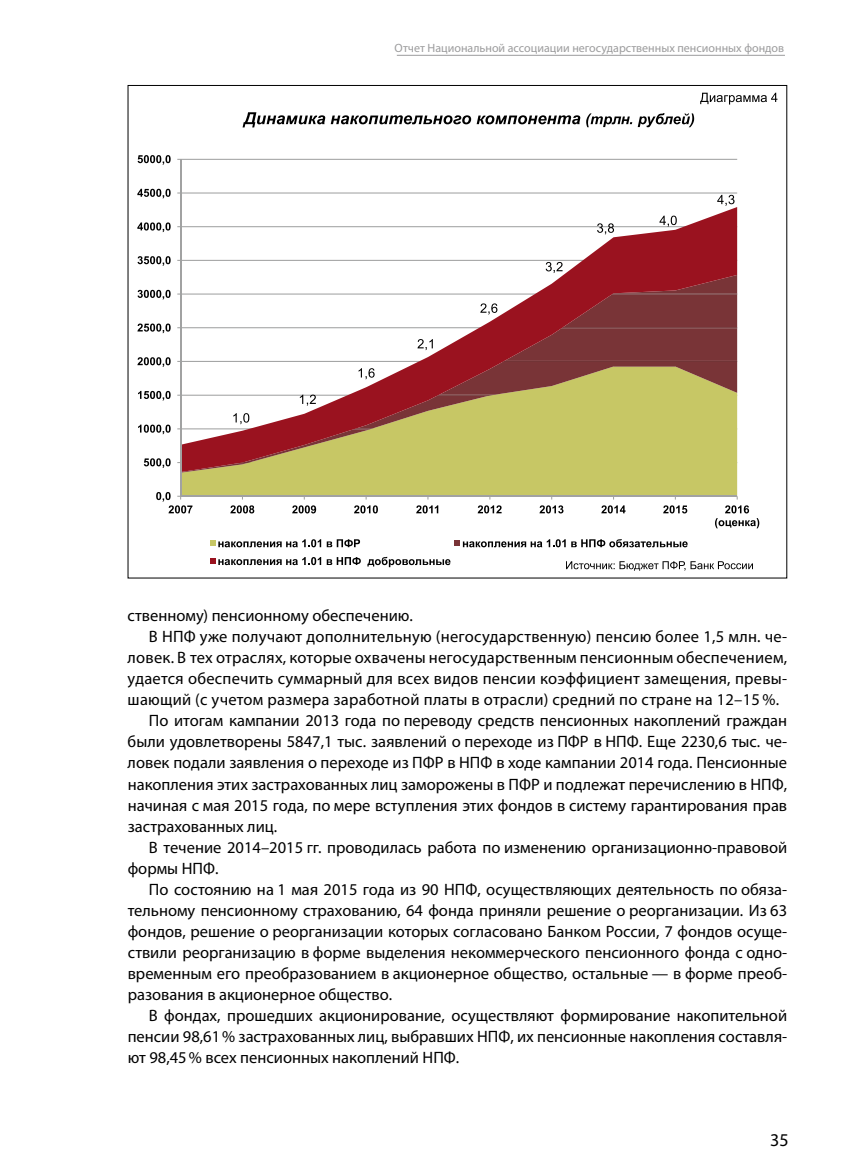
<style>
.page{position:relative;width:851px;height:1170px;background:#fff}
.page>*{position:absolute;margin:0;border:0;box-sizing:border-box;transform-origin:0 0}
.t1{font:18px "Myriad Pro";color:#000}
.t2{font:16.5px "Myriad Pro";color:#000}
.t3{font:12px "Myriad Pro";color:#9c9c9d}
</style>
<div class="page">
<hr style="left:397px;top:55px;width:387px;height:1px;background:#9c9c9d">
<hr style="left:181px;top:192px;width:556px;height:1px;background:#a1a2a2">
<hr style="left:181px;top:159px;width:556px;height:1px;background:#a1a2a2">
<div style="left:181px;top:472px;width:556px;height:23px;background:#c7c765"></div>
<svg style="left:181px;top:207px;width:556px;height:265px"></svg>
<hr style="left:180px;top:159px;width:1px;height:337px;background:#a1a2a2">
<hr style="left:181px;top:495px;width:556px;height:1px;background:#a1a2a2">
<svg style="left:144px;top:458px;width:27px;height:10px"></svg>
<svg style="left:138px;top:424px;width:33px;height:10px"></svg>
<svg style="left:138px;top:391px;width:33px;height:9px"></svg>
<svg style="left:137px;top:357px;width:34px;height:10px"></svg>
<svg style="left:137px;top:323px;width:34px;height:10px"></svg>
<svg style="left:137px;top:290px;width:34px;height:9px"></svg>
<svg style="left:137px;top:256px;width:34px;height:10px"></svg>
<svg style="left:137px;top:222px;width:34px;height:10px"></svg>
<svg style="left:137px;top:189px;width:34px;height:9px"></svg>
<svg style="left:138px;top:155px;width:33px;height:10px"></svg>
<svg style="left:156px;top:492px;width:36px;height:21px"></svg>
<svg style="left:230px;top:505px;width:24px;height:8px"></svg>
<svg style="left:292px;top:505px;width:24px;height:8px"></svg>
<svg style="left:354px;top:505px;width:24px;height:8px"></svg>
<svg style="left:416px;top:505px;width:22px;height:8px"></svg>
<svg style="left:477px;top:505px;width:24px;height:8px"></svg>
<svg style="left:539px;top:505px;width:24px;height:8px"></svg>
<svg style="left:601px;top:505px;width:24px;height:8px"></svg>
<svg style="left:663px;top:505px;width:24px;height:8px"></svg>
<svg style="left:715px;top:505px;width:44px;height:23px"></svg>
<svg style="left:210px;top:539px;width:111px;height:8px"></svg>
<svg style="left:327px;top:539px;width:33px;height:8px"></svg>
<svg style="left:454px;top:539px;width:111px;height:8px"></svg>
<svg style="left:571px;top:539px;width:116px;height:8px"></svg>
<svg style="left:210px;top:557px;width:111px;height:8px"></svg>
<svg style="left:327px;top:557px;width:34px;height:8px"></svg>
<svg style="left:367px;top:557px;width:83px;height:10px"></svg>
<svg style="left:700px;top:93px;width:77px;height:12px"></svg>
<svg style="left:242px;top:112px;width:338px;height:15px"></svg>
<svg style="left:545px;top:262px;width:17px;height:11px"></svg>
<svg style="left:480px;top:303px;width:17px;height:11px"></svg>
<svg style="left:417px;top:339px;width:16px;height:11px"></svg>
<svg style="left:358px;top:368px;width:16px;height:11px"></svg>
<svg style="left:233px;top:413px;width:16px;height:11px"></svg>
<svg style="left:300px;top:394px;width:16px;height:12px"></svg>
<svg style="left:597px;top:223px;width:17px;height:11px"></svg>
<svg style="left:566px;top:561px;width:186px;height:9px"></svg>
<svg style="left:659px;top:216px;width:17px;height:11px"></svg>
<svg style="left:717px;top:195px;width:17px;height:11px"></svg>
<svg style="left:586px;top:113px;width:108px;height:14px"></svg>
<p class="t3" style="left:394px;top:40px;width:391px">Отчет Национальной ассоциации негосударственных пенсионных фондов</p>
<p class="t2" style="left:128px;top:605px;width:287px">ственному) пенсионному обеспечению.</p>
<p class="t2" style="left:149px;top:626px;width:639px">В НПФ уже получают дополнительную (негосударственную) пенсию более 1,5 млн. че-</p>
<p class="t2" style="left:128px;top:647px;width:661px">ловек. В тех отраслях, которые охвачены негосударственным пенсионным обеспечением,</p>
<p class="t2" style="left:128px;top:668px;width:661px">удается обеспечить суммарный для всех видов пенсии коэффициент замещения, превы-</p>
<p class="t2" style="left:128px;top:689px;width:653px">шающий (с учетом размера заработной платы в отрасли) средний по стране на 12–15%.</p>
<p class="t2" style="left:149px;top:710px;width:639px">По итогам кампании 2013 года по переводу средств пенсионных накоплений граждан</p>
<p class="t2" style="left:128px;top:731px;width:661px">были удовлетворены 5847,1 тыс. заявлений о переходе из ПФР в НПФ. Еще 2230,6 тыс. че-</p>
<p class="t2" style="left:128px;top:752px;width:661px">ловек подали заявления о переходе из ПФР в НПФ в ходе кампании 2014 года. Пенсионные</p>
<p class="t2" style="left:128px;top:773px;width:661px">накопления этих застрахованных лиц заморожены в ПФР и подлежат перечислению в НПФ,</p>
<p class="t2" style="left:128px;top:794px;width:661px">начиная с мая 2015 года, по мере вступления этих фондов в систему гарантирования прав</p>
<p class="t2" style="left:128px;top:815px;width:151px">застрахованных лиц.</p>
<p class="t2" style="left:149px;top:836px;width:639px">В течение 2014–2015 гг. проводилась работа по изменению организационно-правовой</p>
<p class="t2" style="left:128px;top:857px;width:92px">формы НПФ.</p>
<p class="t2" style="left:149px;top:878px;width:639px">По состоянию на 1 мая 2015 года из 90 НПФ, осуществляющих деятельность по обяза-</p>
<p class="t2" style="left:128px;top:899px;width:661px">тельному пенсионному страхованию, 64 фонда приняли решение о реорганизации. Из 63</p>
<p class="t2" style="left:128px;top:920px;width:661px">фондов, решение о реорганизации которых согласовано Банком России, 7 фондов осуще-</p>
<p class="t2" style="left:128px;top:941px;width:661px">ствили реорганизацию в форме выделения некоммерческого пенсионного фонда с одно-</p>
<p class="t2" style="left:128px;top:962px;width:661px">временным его преобразованием в акционерное общество, остальные — в форме преоб-</p>
<p class="t2" style="left:128px;top:983px;width:266px">разования в акционерное общество.</p>
<p class="t2" style="left:149px;top:1004px;width:639px">В фондах, прошедших акционирование, осуществляют формирование накопительной</p>
<p class="t2" style="left:128px;top:1025px;width:661px">пенсии 98,61% застрахованных лиц, выбравших НПФ, их пенсионные накопления составля-</p>
<p class="t2" style="left:128px;top:1046px;width:333px">ют 98,45% всех пенсионных накоплений НПФ.</p>
<p class="t1" style="left:770px;top:1128px;width:20px">35</p>
</div>
